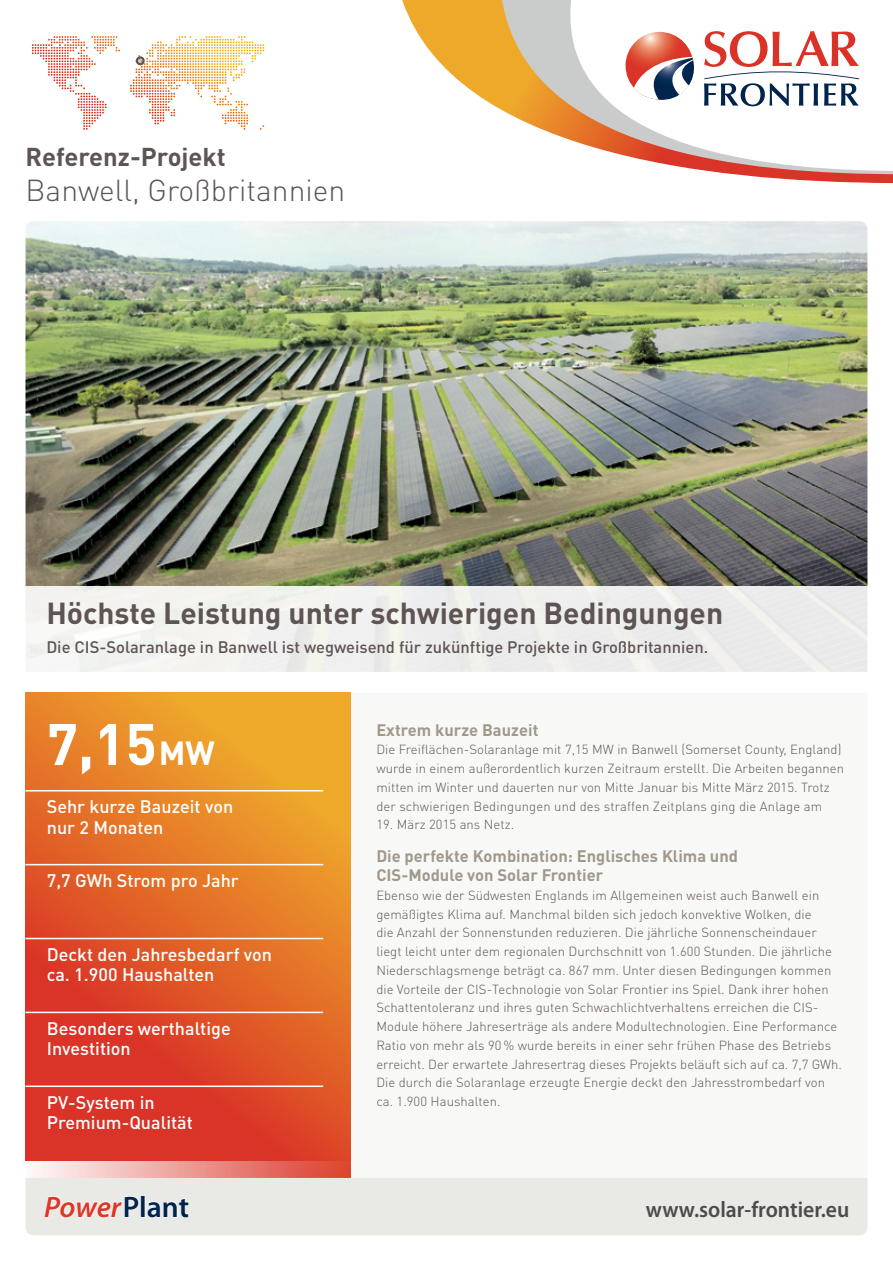
<style>
.page{position:relative;width:893px;height:1263px;background:#fff}
.page>*{position:absolute;margin:0;border:0;box-sizing:border-box;transform-origin:0 0}
.t1{font:700 57.75px "DIN Pro";color:#fff}
.t2{font:700 30px "DIN Pro";color:#5d5453}
.t3{font:300 30px "DIN Pro";color:#5d5453}
.t4{font:italic 600 29.7px "Myriad Pro";letter-spacing:-.01em;color:#db3829}
.t5{font:700 25.5px "DIN Pro";color:#5d5453}
.t6{font:600 22.5px "Myriad Pro";color:#4a4c4b;scale:.96 1}
.t7{font:500 18px/20.7px "DIN Pro";color:#fff}
.t8{font:700 16.5px/19.5px "DIN Pro";color:#a0988b}
.t9{font:500 16.5px "DIN Pro";color:#5d5453}
.t10{font:300 13.05px/18.8px "DIN Pro";letter-spacing:.005em;color:#5d5453}
.s1{font-size:33.15px}
.s2{font-style:normal;color:#00244c}
</style>
<div class="page">
<img style="left:26px;top:221px;width:841px;height:365px">
<svg style="left:26px;top:693px;width:324px;height:468px;background:#e36829"></svg>
<div style="left:18px;top:1161px;width:339px;height:75px;background:linear-gradient(to right,#fefafc,#dc4333)"></div>
<div style="left:18px;top:586px;width:861px;height:88px;background:#efefee"></div>
<div style="left:26px;top:1178px;width:841px;height:57px;background:#e9eae5"></div>
<svg style="left:43px;top:1195px;width:96px;height:27px"></svg>
<div style="left:141px;top:1195px;width:4px;height:22px;border:1px solid #fff"></div>
<svg style="left:147px;top:1197px;width:43px;height:21px"></svg>
<svg style="left:75px;top:36px;width:170px;height:2px"></svg>
<svg style="left:402px;top:0;width:491px;height:183px"></svg>
<svg style="left:498px;top:0;width:395px;height:174px"></svg>
<svg style="left:557px;top:0;width:336px;height:171px"></svg>
<svg style="left:626px;top:32px;width:67px;height:67px"></svg>
<svg style="left:634px;top:57px;width:60px;height:44px"></svg>
<svg style="left:704px;top:31px;width:155px;height:75px"></svg>
<div style="left:136px;top:56px;width:9px;height:9px;border:2px solid #5d5453;border-radius:50%"></div>
<hr style="left:26px;top:790px;width:297px;height:1px;background:#fff">
<hr style="left:26px;top:864px;width:297px;height:1px;background:#fff">
<hr style="left:26px;top:938px;width:297px;height:1px;background:#fff">
<hr style="left:26px;top:1012px;width:297px;height:1px;background:#fff">
<hr style="left:26px;top:1085px;width:297px;height:2px;background:#fff">
<h3 class="t5" style="left:26px;top:140px;width:202px">Referenz-Projekt</h3>
<h2 class="t3" style="left:26px;top:170px;width:321px">Banwell, Großbritannien</h2>
<h2 class="t2" style="left:46px;top:593px;width:678px">Höchste Leistung unter schwierigen Bedingungen</h2>
<p class="t9" style="left:46px;top:635px;width:663px">Die CIS-Solaranlage in Banwell ist wegweisend für zukünftige Projekte in Großbritannien.</p>
<h1 class="t1" style="left:47px;top:705px;width:170px">7,15<span class="s1">MW</span></h1>
<h3 class="t7" style="left:47px;top:795px;width:188px">Sehr kurze Bauzeit von nur 2 Monaten</h3>
<h3 class="t7" style="left:47px;top:869px;width:194px">7,7 GWh Strom pro Jahr</h3>
<h3 class="t7" style="left:47px;top:943px;width:227px">Deckt den Jahresbedarf von ca. 1.900 Haushalten</h3>
<h3 class="t7" style="left:47px;top:1017px;width:185px">Besonders werthaltige<br>Investition</h3>
<h3 class="t7" style="left:47px;top:1091px;width:148px">PV-System in<br>Premium-Qualität</h3>
<p class="t8" style="left:376px;top:719px;width:164px">Extrem kurze Bauzeit</p>
<p class="t10" style="left:376px;top:740px;width:469px">Die Freiflächen-Solaranlage mit 7,15 MW in Banwell (Somerset County, England) wurde in einem außerordentlich kurzen Zeitraum erstellt. Die Arbeiten begannen mitten im Winter und dauerten nur von Mitte Januar bis Mitte März 2015. Trotz der schwierigen Bedingungen und des straffen Zeitplans ging die Anlage am</p>
<p class="t10" style="left:376px;top:815px;width:139px">19. März 2015 ans Netz.</p>
<p class="t8" style="left:376px;top:845px;width:363px">Die perfekte Kombination: Englisches Klima und<br>CIS-Module von Solar Frontier</p>
<p class="t10" style="left:376px;top:885px;width:467px">Ebenso wie der Südwesten Englands im Allgemeinen weist auch Banwell ein gemäßigtes Klima auf. Manchmal bilden sich jedoch konvektive Wolken, die<br>die Anzahl der Sonnenstunden reduzieren. Die jährliche Sonnenscheindauer liegt leicht unter dem regionalen Durchschnitt von 1.600 Stunden. Die jährliche Niederschlagsmenge beträgt ca. 867 mm. Unter diesen Bedingungen kommen die Vorteile der CIS-Technologie von Solar Frontier ins Spiel. Dank ihrer hohen Schattentoleranz und ihres guten Schwachlichtverhaltens erreichen die CIS-Module höhere Jahreserträge als andere Modultechnologien. Eine Performance Ratio von mehr als 90% wurde bereits in einer sehr frühen Phase des Betriebs erreicht. Der erwartete Jahresertrag dieses Projekts beläuft sich auf ca. 7,7 GWh.<br>Die durch die Solaranlage erzeugte Energie deckt den Jahresstrombedarf von ca. 1.900 Haushalten.</p>
<h3 class="t4" style="left:44px;top:1188px;width:147px">Power<span class="s2">Plant</span></h3>
<h3 class="t6" style="left:646px;top:1195px;width:214px">www.solar-frontier.eu</h3>
</div>
